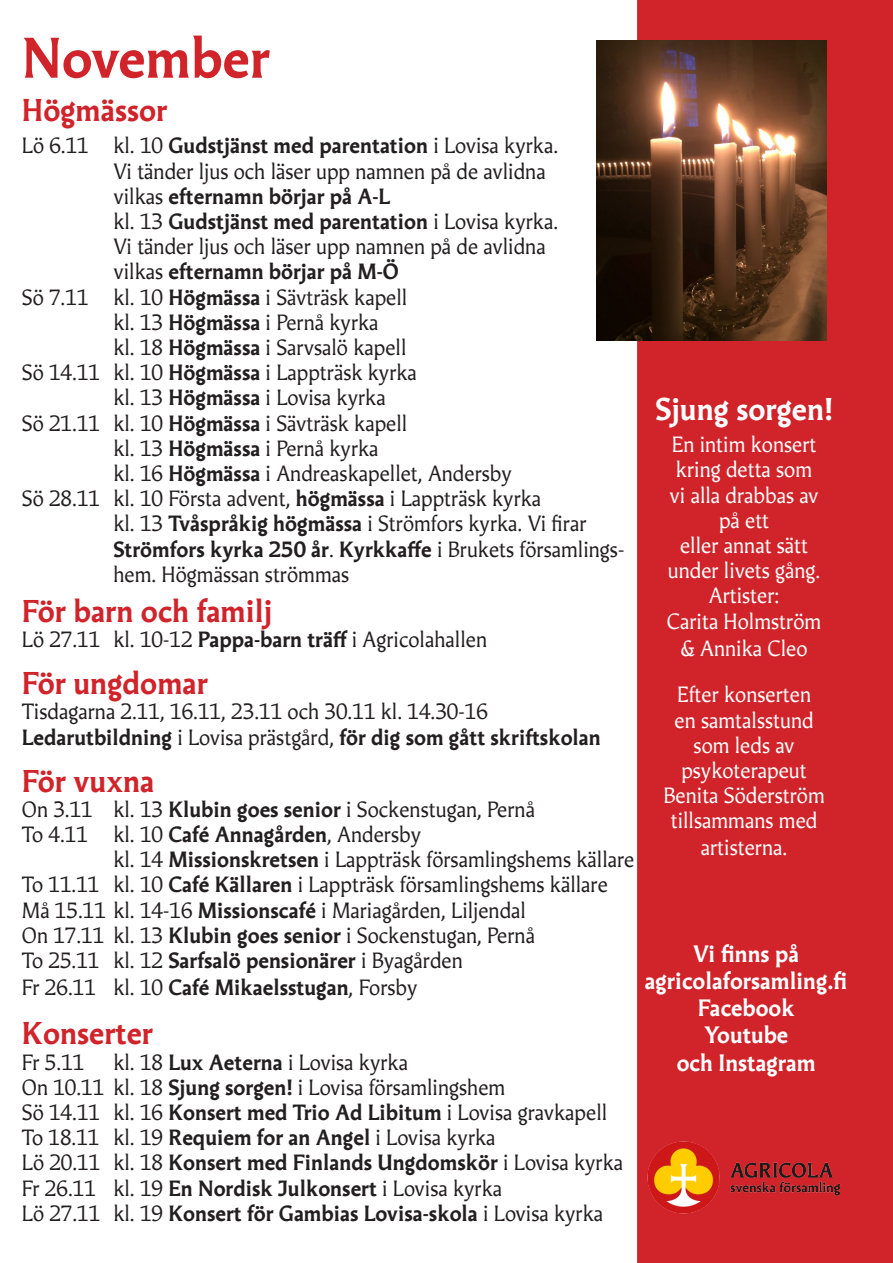
<style>
.page{position:relative;width:893px;height:1263px;background:#fff}
.page>*{position:absolute;margin:0;border:0;box-sizing:border-box;transform-origin:0 0}
.t1{font:700 54px "Martti";color:#d1232a}
.Brödtext{font:700 30px "Martti";color:#d1232a}
.t2{font:700 30px "Martti";color:#fff}
.t3{font:700 22.5px/27.3px "Martti";color:#fff;text-align:center}
.Brödtext-2{font:21px/25.2px "Martti";color:#231f20}
.t4{font:21px/25.5px "Martti";color:#fff;text-align:center}
.Brödtext-3{font:700 21px "Martti";color:#231f20}
.s1{font-weight:700}
.s2{font-weight:400}
</style>
<div class="page">
<div style="left:637px;top:0;width:256px;height:1263px;background:#d1232a"></div>
<img style="left:646px;top:1141px;width:195px;height:74px">
<img style="left:596px;top:41px;width:231px;height:299px">
<p class="t1" style="left:22px;top:22px;width:249px">November</p>
<p class="Brödtext" style="left:22px;top:90px;width:147px">Högmässor</p>
<p class="Brödtext-2" style="left:22px;top:133px;width:538px">Lö 6.11 kl. 10 <span class="s1">Gudstjänst med parentation</span> i Lovisa kyrka.</p>
<p class="Brödtext-2" style="left:113px;top:158px;width:434px">Vi tänder ljus och läser upp namnen på de avlidna vilkas <span class="s1">efternamn börjar på A-L</span></p>
<p class="Brödtext-3" style="left:113px;top:207px;width:446px"><span class="s2">kl. 13</span> Gudstjänst med parentation <span class="s2">i Lovisa kyrka.</span></p>
<p class="Brödtext-2" style="left:113px;top:234px;width:434px">Vi tänder ljus och läser upp namnen på de avlidna vilkas <span class="s1">efternamn börjar på M-Ö</span></p>
<p class="Brödtext-2" style="left:22px;top:284px;width:387px">Sö 7.11 kl. 10 <span class="s1">Högmässa</span> i Sävträsk kapell</p>
<p class="Brödtext-2" style="left:113px;top:310px;width:267px">kl. 13 <span class="s1">Högmässa</span> i Pernå kyrka</p>
<p class="Brödtext-2" style="left:113px;top:335px;width:295px">kl. 18 <span class="s1">Högmässa</span> i Sarvsalö kapell</p>
<p class="Brödtext-2" style="left:22px;top:360px;width:397px">Sö 14.11 kl. 10 <span class="s1">Högmässa</span> i Lappträsk kyrka</p>
<p class="Brödtext-2" style="left:113px;top:385px;width:274px">kl. 13 <span class="s1">Högmässa</span> i Lovisa kyrka</p>
<p class="Brödtext-2" style="left:22px;top:410px;width:387px">Sö 21.11 kl. 10 <span class="s1">Högmässa</span> i Sävträsk kapell</p>
<p class="Brödtext-2" style="left:113px;top:436px;width:267px">kl. 13 <span class="s1">Högmässa</span> i Pernå kyrka</p>
<p class="Brödtext-2" style="left:113px;top:461px;width:400px">kl. 16 <span class="s1">Högmässa</span> i Andreaskapellet, Andersby</p>
<p class="Brödtext-2" style="left:22px;top:486px;width:521px">Sö 28.11 kl. 10 Första advent, <span class="s1">högmässa</span> i Lappträsk kyrka</p>
<p class="Brödtext-2" style="left:113px;top:511px;width:512px">kl. 13 <span class="s1">Tvåspråkig högmässa</span> i Strömfors kyrka. Vi firar<br><span class="s1">Strömfors kyrka 250 år</span>. <span class="s1">Kyrkkaffe</span> i Brukets församlings&shy;hem. Högmässan strömmas</p>
<p class="Brödtext" style="left:22px;top:591px;width:252px">För barn och familj</p>
<p class="Brödtext-2" style="left:22px;top:627px;width:467px">Lö 27.11 kl. 10-12 <span class="s1">Pappa-barn träff</span> i Agricolahallen</p>
<p class="Brödtext" style="left:22px;top:663px;width:187px">För ungdomar</p>
<p class="Brödtext-2" style="left:22px;top:699px;width:580px">Tisdagarna 2.11, 16.11, 23.11 och 30.11 kl. 14.30-16<br><span class="s1">Ledarutbildning</span> i Lovisa prästgård, <span class="s1">för dig som gått skriftskolan</span></p>
<p class="Brödtext" style="left:22px;top:761px;width:134px">För vuxna</p>
<p class="Brödtext-2" style="left:22px;top:796px;width:515px">On 3.11 kl. 13 <span class="s1">Klubin goes senior</span> i Sockenstugan, Pernå</p>
<p class="Brödtext-2" style="left:22px;top:822px;width:401px">To 4.11 kl. 10 <span class="s1">Café Annagården</span>, Andersby</p>
<p class="Brödtext-2" style="left:113px;top:847px;width:523px">kl. 14 <span class="s1">Missionskretsen</span> i Lappträsk församlingshems källare</p>
<p class="Brödtext-2" style="left:22px;top:872px;width:588px">To 11.11 kl. 10 <span class="s1">Café Källaren</span> i Lappträsk församlingshems källare</p>
<p class="Brödtext-2" style="left:22px;top:897px;width:506px">Må 15.11 kl. 14-16 <span class="s1">Missionscafé</span> i Mariagården, Liljendal</p>
<p class="Brödtext-2" style="left:22px;top:922px;width:515px">On 17.11 kl. 13 <span class="s1">Klubin goes senior</span> i Sockenstugan, Pernå</p>
<p class="Brödtext-2" style="left:22px;top:948px;width:443px">To 25.11 kl. 12 <span class="s1">Sarfsalö pensionärer</span> i Byagården</p>
<p class="Brödtext-2" style="left:22px;top:974px;width:397px">Fr 26.11 kl. 10 <span class="s1">Café Mikaelsstugan</span>, Forsby</p>
<p class="Brödtext" style="left:22px;top:1013px;width:133px">Konserter</p>
<p class="Brödtext-2" style="left:22px;top:1049px;width:64px">Fr 5.11</p>
<p class="Brödtext-2" style="left:113px;top:1049px;width:296px">kl. 18 <span class="s1">Lux Aeterna</span> i Lovisa kyrka</p>
<p class="Brödtext-2" style="left:22px;top:1075px;width:485px">On 10.11 kl. 18 <span class="s1">Sjung sorgen!</span> i Lovisa församlingshem</p>
<p class="Brödtext-2" style="left:22px;top:1100px;width:587px">Sö 14.11 kl. 16 <span class="s1">Konsert med Trio Ad Libitum</span> i Lovisa gravkapell</p>
<p class="Brödtext-2" style="left:22px;top:1125px;width:475px">To 18.11 kl. 19 <span class="s1">Requiem for an Angel</span> i Lovisa kyrka</p>
<p class="Brödtext-3" style="left:22px;top:1149px;width:603px"><span class="s2">Lö 20.11 kl. 18</span> Konsert med Finlands Ungdomskör <span class="s2">i Lovisa kyrka</span></p>
<p class="Brödtext-2" style="left:22px;top:1175px;width:482px">Fr 26.11 kl. 19 <span class="s1">En Nordisk Julkonsert</span> i Lovisa kyrka</p>
<p class="Brödtext-3" style="left:22px;top:1199px;width:583px"><span class="s2">Lö 27.11 kl. 19</span> Konsert för Gambias Lovisa-skola <span class="s2">i Lovisa kyrka</span></p>
<p class="t2" style="left:655px;top:389px;width:179px">Sjung sorgen!</p>
<p class="t4" style="left:672px;top:432px;width:146px;text-align:left">En intim konsert kring detta som</p>
<p class="t4" style="left:670px;top:482px;width:150px">vi alla drabbas av</p>
<p class="t4" style="left:680px;top:507px;width:130px">på ett<br>eller annat sätt</p>
<p class="t4" style="left:668px;top:558px;width:154px">under livets gång.</p>
<p class="t4" style="left:667px;top:583px;width:156px">Artister:<br>Carita Holmström</p>
<p class="t4" style="left:681px;top:636px;width:128px">&amp; Annika Cleo</p>
<p class="t4" style="left:663px;top:682px;width:163px">Efter konserten<br>en samtalsstund som leds av psykoterapeut<br>Benita Söderström tillsammans med artisterna.</p>
<p class="t3" style="left:645px;top:939px;width:204px">Vi finns på agricolaforsamling.fi<br>Facebook<br>Youtube<br>och Instagram</p>
</div>
